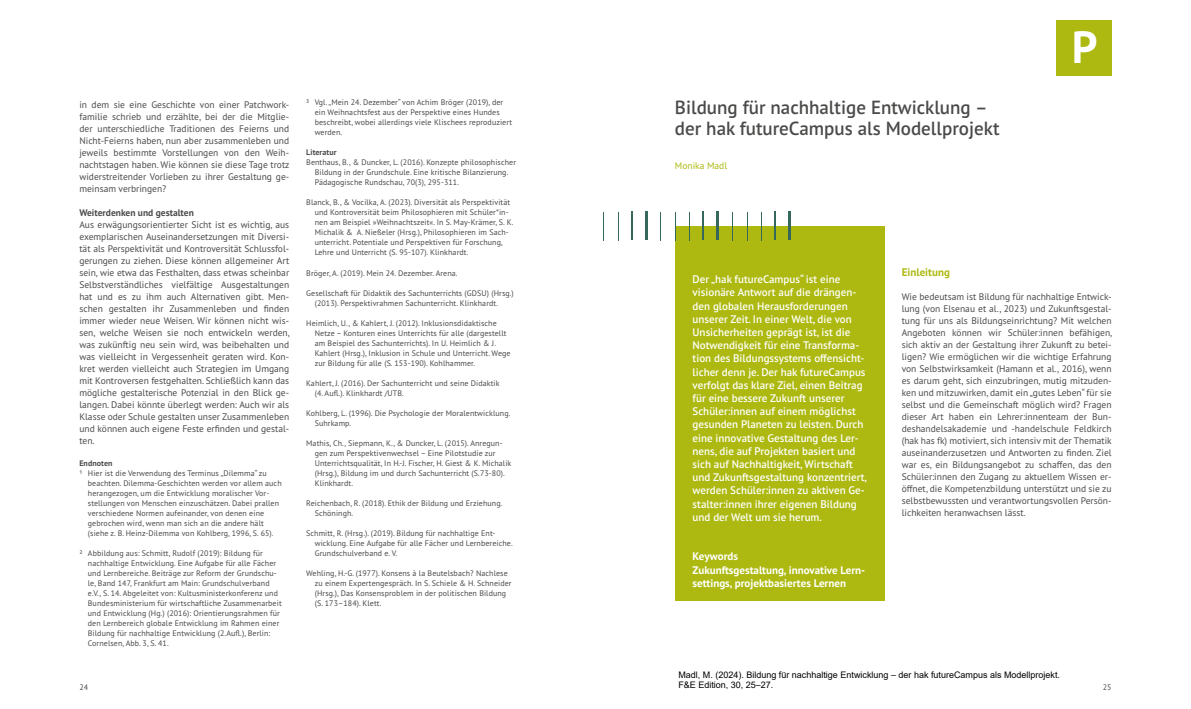
<style>
.page{position:relative;width:1191px;height:709px;background:#fff}
.page>*{position:absolute;margin:0;border:0;box-sizing:border-box;transform-origin:0 0}
.t1{font:700 45px "PT Sans Pro";color:#fff}
.t2{font:600 19px/21px "PT Sans Pro";color:#4a4a49}
.t3{font:600 11px/13.2px "PT Sans Pro";color:#fff}
.t4{font:700 11px/13.2px "PT Sans Pro";color:#fff}
.t5{font:700 11px "PT Sans Pro";color:#adb910}
.t6{font:9.5px/12px "PT Sans Pro";color:#4a4a49;text-align:justify}
.t7{font:700 9.5px "PT Sans Pro";color:#4a4a49}
.t8{font:9.5px "PT Sans Pro";color:#adb910}
.t9{font:9px/10.8px "Arial";color:#000}
.t10{font:8px/10px "PT Sans Pro";letter-spacing:.01em;color:#4a4a49}
.t11{font:700 8px "PT Sans Pro";letter-spacing:.01em;color:#4a4a49}
</style>
<div class="page">
<div style="left:1055px;top:20px;width:56px;height:56px;background:#adb910"></div>
<div style="left:675px;top:226px;width:209px;height:374px;background:#adb910"></div>
<svg style="left:603px;top:212px;width:1px;height:28px"></svg>
<hr style="left:631px;top:212px;width:2px;height:28px;background:#35675c">
<hr style="left:645px;top:212px;width:2px;height:28px;background:#35675c">
<svg style="left:660px;top:212px;width:1px;height:28px"></svg>
<svg style="left:689px;top:212px;width:1px;height:28px"></svg>
<hr style="left:702px;top:212px;width:2px;height:28px;background:#35675c">
<hr style="left:717px;top:212px;width:2px;height:28px;background:#35675c">
<svg style="left:732px;top:212px;width:1px;height:28px"></svg>
<hr style="left:774px;top:212px;width:2px;height:28px;background:#35675c">
<hr style="left:788px;top:212px;width:2px;height:28px;background:#35675c">
<p class="t6" style="left:79px;top:98px;width:212px">in dem sie eine Geschichte von einer Patchwork&shy;familie schrieb und erzählte, bei der die Mitglie&shy;der unterschiedliche Traditionen des Feierns und Nicht-Feierns haben, nun aber zusammenleben und jeweils bestimmte Vorstellungen von den Weih&shy;nachtstagen haben. Wie können sie diese Tage trotz widerstreitender Vorlieben zu ihrer Gestaltung ge&shy;meinsam verbringen?</p>
<p class="t7" style="left:79px;top:206px;width:116px">Weiterdenken und gestalten</p>
<p class="t6" style="left:79px;top:218px;width:212px">Aus erwägungsorientierter Sicht ist es wichtig, aus exemplarischen Auseinandersetzungen mit Diversi&shy;tät als Perspektivität und Kontroversität Schlussfol&shy;gerungen zu ziehen. Diese können allgemeiner Art sein, wie etwa das Festhalten, dass etwas scheinbar Selbstverständliches vielfältige Ausgestaltungen hat und es zu ihm auch Alternativen gibt. Men&shy;schen gestalten ihr Zusammenleben und finden immer wieder neue Weisen. Wir können nicht wis&shy;sen, welche Weisen sie noch entwickeln werden, was zukünftig neu sein wird, was beibehalten und was vielleicht in Vergessenheit geraten wird. Kon&shy;kret werden vielleicht auch Strategien im Umgang mit Kontroversen festgehalten. Schließlich kann das mögliche gestalterische Potenzial in den Blick ge&shy;langen. Dabei könnte überlegt werden: Auch wir als Klasse oder Schule gestalten unser Zusammenleben und können auch eigene Feste erfinden und gestal&shy;ten.</p>
<p class="t11" style="left:79px;top:458px;width:35px">Endnoten</p>
<p class="t10" style="left:88px;top:468px;width:195px;text-indent:-9px">1 Hier ist die Verwendung des Terminus „Dilemma“ zu beachten. Dilemma-Geschichten werden vor allem auch herangezogen, um die Entwicklung moralischer Vor&shy;stellungen von Menschen einzuschätzen. Dabei prallen verschiedene Normen aufeinander, von denen eine gebrochen wird, wenn man sich an die andere hält (siehe z. B. Heinz-Dilemma von Kohlberg, 1996, S. 65).</p>
<p class="t10" style="left:88px;top:548px;width:195px;text-indent:-9px">2 Abbildung aus: Schmitt, Rudolf (2019): Bildung für nachhaltige Entwicklung. Eine Aufgabe für alle Fächer und Lernbereiche. Beiträge zur Reform der Grundschu&shy;le, Band 147, Frankfurt am Main: Grundschulverband e.V., S. 14. Abgeleitet von: Kultusministerkonferenz und Bundesministerium für wirtschaftliche Zusammenarbeit und Entwicklung (Hg.) (2016): Orientierungsrahmen für den Lernbereich globale Entwicklung im Rahmen einer Bildung für nachhaltige Entwicklung (2.Aufl.), Berlin:<br>Cornelsen, Abb. 3, S. 41.</p>
<p class="t10" style="left:315px;top:97px;width:199px;text-indent:-9px">3 Vgl. „Mein 24. Dezember“ von Achim Bröger (2019), der ein Weihnachtsfest aus der Perspektive eines Hundes beschreibt, wobei allerdings viele Klischees reproduziert werden.</p>
<p class="t11" style="left:306px;top:147px;width:32px">Literatur</p>
<p class="t10" style="left:315px;top:157px;width:203px;text-indent:-9px">Benthaus, B., &amp; Duncker, L. (2016). Konzepte philosophischer<br>Bildung in der Grundschule. Eine kritische Bilanzierung.<br>Pädagogische Rundschau, 70(3), 295-311.</p>
<p class="t10" style="left:315px;top:197px;width:200px;text-indent:-9px">Blanck, B., &amp; Vocilka, A. (2023). Diversität als Perspektivität und Kontroversität beim Philosophieren mit Schüler*in&shy;nen am Beispiel »Weihnachtszeit«. In S. May-Krämer, S. K.<br>Michalik &amp; A. Nießeler (Hrsg.), Philosophieren im Sach&shy;unterricht. Potentiale und Perspektiven für Forschung, Lehre und Unterricht (S. 95-107). Klinkhardt.</p>
<p class="t10" style="left:306px;top:267px;width:153px">Bröger, A. (2019). Mein 24. Dezember. Arena.</p>
<p class="t10" style="left:315px;top:287px;width:201px;text-indent:-9px">Gesellschaft für Didaktik des Sachunterrichts (GDSU) (Hrsg.) (2013). Perspektivrahmen Sachunterricht. Klinkhardt.</p>
<p class="t10" style="left:315px;top:317px;width:197px;text-indent:-9px">Heimlich, U., &amp; Kahlert, J. (2012). Inklusionsdidaktische Netze – Konturen eines Unterrichts für alle (dargestellt am Beispiel des Sachunterrichts). In U. Heimlich &amp; J.<br>Kahlert (Hrsg.), Inklusion in Schule und Unterricht. Wege zur Bildung für alle (S. 153-190). Kohlhammer.</p>
<p class="t10" style="left:315px;top:377px;width:186px;text-indent:-9px">Kahlert, J. (2016). Der Sachunterricht und seine Didaktik (4. Aufl.). Klinkhardt /UTB.</p>
<p class="t10" style="left:315px;top:407px;width:197px;text-indent:-9px">Kohlberg, L. (1996). Die Psychologie der Moralentwicklung.<br>Suhrkamp.</p>
<p class="t10" style="left:315px;top:437px;width:198px;text-indent:-9px">Mathis, Ch., Siepmann, K., &amp; Duncker, L. (2015). Anregun&shy;gen zum Perspektivenwechsel – Eine Pilotstudie zur Unterrichtsqualität, In H.-J. Fischer, H. Giest &amp; K. Michalik (Hrsg.), Bildung im und durch Sachunterricht (S.73-80).<br>Klinkhardt.</p>
<p class="t10" style="left:315px;top:497px;width:189px;text-indent:-9px">Reichenbach, R. (2018). Ethik der Bildung und Erziehung.<br>Schöningh.</p>
<p class="t10" style="left:315px;top:527px;width:199px;text-indent:-9px">Schmitt, R. (Hrsg.). (2019). Bildung für nachhaltige Ent&shy;wicklung. Eine Aufgabe für alle Fächer und Lernbereiche.<br>Grundschulverband e. V.</p>
<p class="t10" style="left:315px;top:567px;width:198px;text-indent:-9px">Wehling, H.-G. (1977). Konsens à la Beutelsbach? Nachlese zu einem Expertengespräch. In S. Schiele &amp; H. Schneider (Hrsg.), Das Konsensproblem in der politischen Bildung (S. 173–184). Klett.</p>
<h2 class="t2" style="left:675px;top:96px;width:326px">Bildung für nachhaltige Entwicklung – der hak futureCampus als Modellprojekt</h2>
<p class="t8" style="left:675px;top:160px;width:54px">Monika Madl</p>
<h1 class="t1" style="left:1071px;top:18px;width:27px">P</h1>
<p class="t3" style="left:692px;top:272px;width:176px">Der „hak futureCampus“ ist eine visionäre Antwort auf die drängen&shy;den globalen Herausforderungen unserer Zeit. In einer Welt, die von Unsicherheiten geprägt ist, ist die Notwendigkeit für eine Transforma&shy;tion des Bildungssystems offensicht&shy;licher denn je. Der hak futureCampus verfolgt das klare Ziel, einen Beitrag für eine bessere Zukunft unserer Schüler:innen auf einem möglichst gesunden Planeten zu leisten. Durch eine innovative Gestaltung des Ler&shy;nens, die auf Projekten basiert und sich auf Nachhaltigkeit, Wirtschaft und Zukunftsgestaltung konzentriert, werden Schüler:innen zu aktiven Ge&shy;stalter:innen ihrer eigenen Bildung und der Welt um sie herum.</p>
<h3 class="t4" style="left:692px;top:550px;width:174px">Keywords<br>Zukunftsgestaltung, innovative Lern&shy;settings, projektbasiertes Lernen</h3>
<h3 class="t5" style="left:901px;top:265px;width:50px">Einleitung</h3>
<p class="t6" style="left:901px;top:290px;width:212px">Wie bedeutsam ist Bildung für nachhaltige Entwick&shy;lung (von Elsenau et al., 2023) und Zukunftsgestal&shy;tung für uns als Bildungseinrichtung? Mit welchen Angeboten können wir Schüler:innen befähigen, sich aktiv an der Gestaltung ihrer Zukunft zu betei&shy;ligen? Wie ermöglichen wir die wichtige Erfahrung von Selbstwirksamkeit (Hamann et al., 2016), wenn es darum geht, sich einzubringen, mutig mitzuden&shy;ken und mitzuwirken, damit ein „gutes Leben“ für sie selbst und die Gemeinschaft möglich wird? Fragen dieser Art haben ein Lehrer:innenteam der Bun&shy;deshandelsakademie und -handelschule Feldkirch (hak has fk) motiviert, sich intensiv mit der Thematik auseinanderzusetzen und Antworten zu finden. Ziel war es, ein Bildungsangebot zu schaffen, das den Schüler:innen den Zugang zu aktuellem Wissen er&shy;öffnet, die Kompetenzbildung unterstützt und sie zu selbstbewussten und verantwortungsvollen Persön&shy;lichkeiten heranwachsen lässt.</p>
<p class="t9" style="left:678px;top:669px;width:383px">Madl, M. (2024). Bildung für nachhaltige Entwicklung – der hak futureCampus als Modellprojekt.<br>F&amp;E Edition, 30, 25–27.</p>
<p class="t10" style="left:79px;top:682px;width:10px">24</p>
<p class="t10" style="left:1102px;top:682px;width:10px">25</p>
</div>
